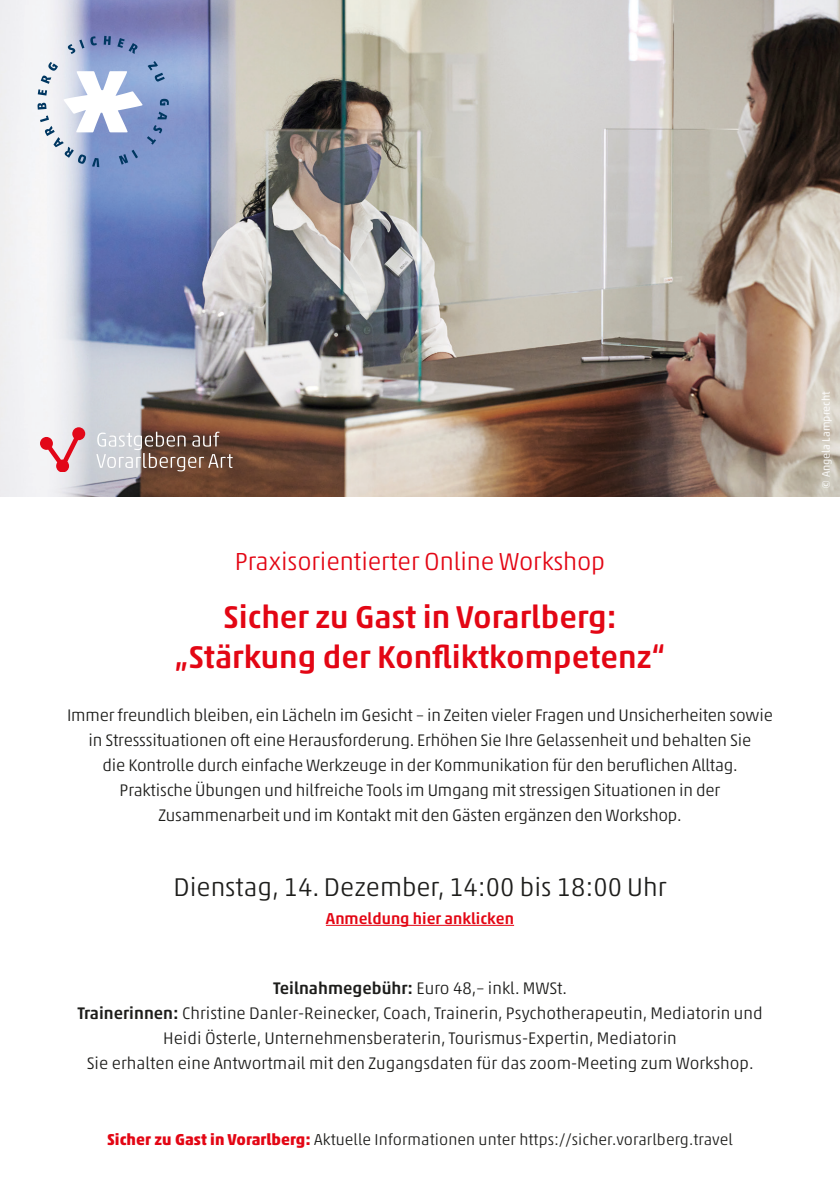
<style>
.page{position:relative;width:840px;height:1191px;background:#fff}
.page>*{position:absolute;margin:0;border:0;box-sizing:border-box;transform-origin:0 0}
.t1{font:500 32px "Akko Pro";color:#e30614}
.t2{font:300 26px "Akko Pro";color:#1d1d1b}
.t3{font:300 25px "Akko Pro";letter-spacing:-.005em;color:#e30614}
.t4{font:300 17px "Akko Pro";letter-spacing:-.01em;color:#1d1d1b}
.t5{font:300 16px "Akko Pro";letter-spacing:.005em;color:#1d1d1b}
.t6{font:500 16px "Akko Pro";color:#e30614}
.t7{font:11px "Akko Pro";color:#fff}
.s1{font-weight:500}
.s2{font-weight:700;color:#e30614}
</style>
<div class="page">
<hr style="left:326px;top:925px;width:188px;height:1px;background:#e30614">
<img style="left:0;top:0;width:839px;height:496px">
<svg style="left:96px;top:432px;width:136px;height:39px;background:#98867f"></svg>
<svg style="left:40px;top:427px;width:45px;height:45px"></svg>
<svg style="left:68px;top:40px;width:16px;height:14px"></svg>
<svg style="left:90px;top:36px;width:7px;height:9px"></svg>
<svg style="left:104px;top:36px;width:7px;height:9px"></svg>
<svg style="left:117px;top:38px;width:20px;height:16px"></svg>
<svg style="left:37px;top:61px;width:132px;height:106px"></svg>
<p class="t3" style="left:234px;top:546px;width:372px">Praxisorientierter Online Workshop</p>
<p class="t1" style="left:223px;top:598px;width:395px">Sicher zu Gast in Vorarlberg:</p>
<p class="t1" style="left:174px;top:638px;width:492px">„Stärkung der Konfliktkompetenz“</p>
<p class="t4" style="left:67px;top:705px;width:707px">Immer freundlich bleiben, ein Lächeln im Gesicht – in Zeiten vieler Fragen und Unsicherheiten sowie</p>
<p class="t4" style="left:89px;top:730px;width:663px">in Stresssituationen oft eine Herausforderung. Erhöhen Sie Ihre Gelassenheit und behalten Sie</p>
<p class="t4" style="left:102px;top:755px;width:636px">die Kontrolle durch einfache Werkzeuge in der Kommunikation für den beruflichen Alltag.</p>
<p class="t4" style="left:119px;top:780px;width:602px">Praktische Übungen und hilfreiche Tools im Umgang mit stressigen Situationen in der</p>
<p class="t4" style="left:158px;top:805px;width:524px">Zusammenarbeit und im Kontakt mit den Gästen ergänzen den Workshop.</p>
<p class="t2" style="left:173px;top:871px;width:494px">Dienstag, 14. Dezember, 14:00 bis 18:00 Uhr</p>
<p class="t6" style="left:326px;top:908px;width:189px">Anmeldung hier anklicken</p>
<p class="t4" style="left:273px;top:977px;width:295px"><span class="s1">Teilnahmegebühr:</span> Euro 48,– inkl. MWSt.</p>
<p class="t4" style="left:77px;top:1002px;width:686px"><span class="s1">Trainerinnen:</span> Christine Danler-Reinecker, Coach, Trainerin, Psychotherapeutin, Mediatorin und</p>
<p class="t4" style="left:163px;top:1027px;width:515px">Heidi Österle, Unternehmensberaterin, Tourismus-Expertin, Mediatorin</p>
<p class="t4" style="left:87px;top:1052px;width:668px">Sie erhalten eine Antwortmail mit den Zugangsdaten für das zoom-Meeting zum Workshop.</p>
<p class="t5" style="left:107px;top:1130px;width:627px"><span class="s2">Sicher zu Gast in Vorarlberg:</span> Aktuelle Informationen unter https://sicher.vorarlberg.travel</p>
<p class="t7" style="left:818px;top:489px;width:99px;rotate:-90deg">© Angela Lamprecht</p>
</div>
